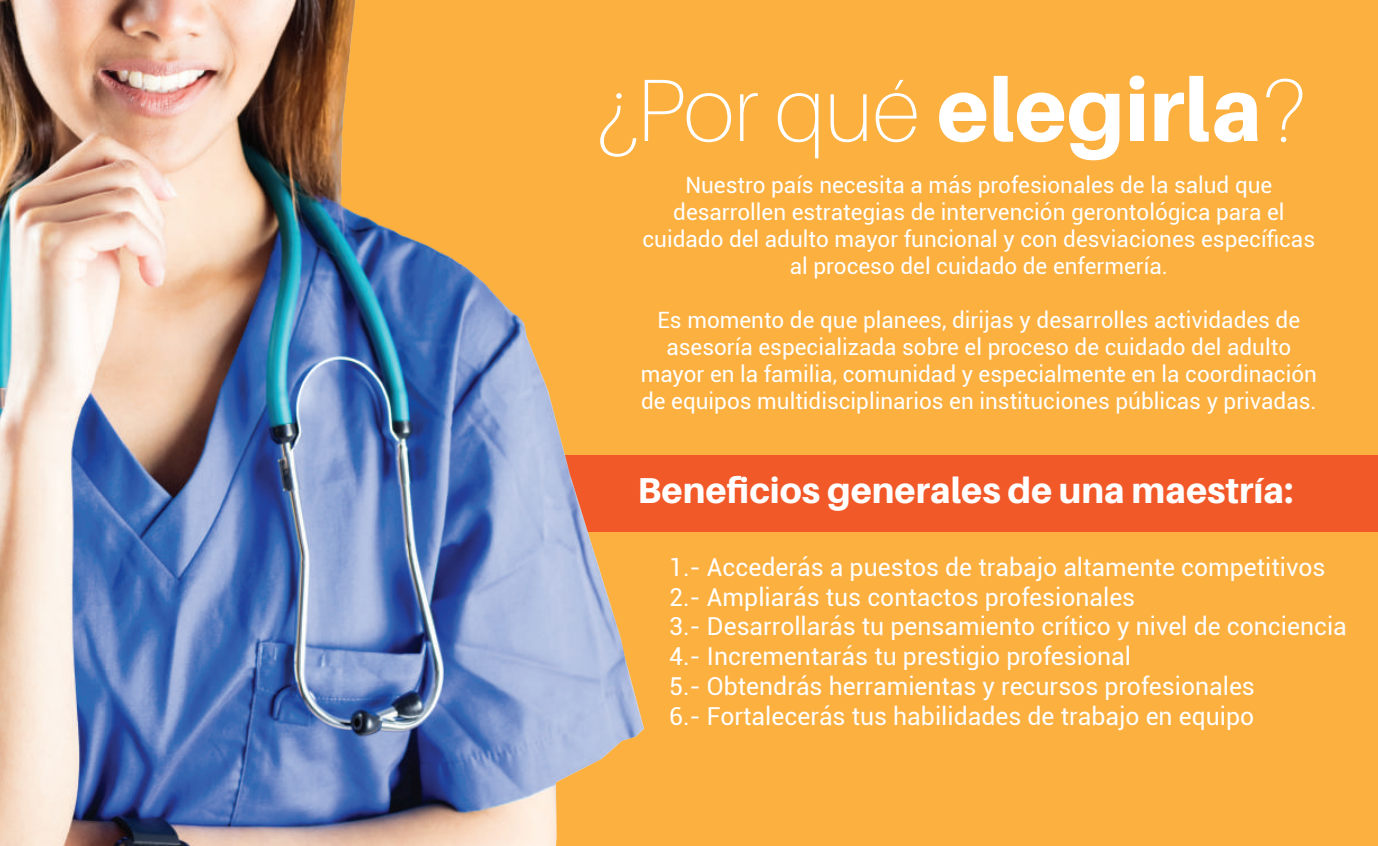
<style>
.page{position:relative;width:1378px;height:846px;background:#fff}
.page>*{position:absolute;margin:0;border:0;box-sizing:border-box;transform-origin:0 0}
.t1{font:100 88.42px "Aileron";color:#fff}
.t2{font:800 36px "Aileron";color:#fff}
.t3{font:24.75px/29.7px "Roboto";color:#fff}
.t4{font:22.5px/27px "Roboto";color:#fff;text-align:center}
.s1{font-weight:800}
</style>
<div class="page">
<div style="left:28px;top:0;width:1350px;height:845px;background:#fbb03f"></div>
<div style="left:427px;top:455px;width:951px;height:76px;background:#f15929"></div>
<img style="left:0;top:0;width:651px;height:845px">
<svg style="left:741px;top:476px;width:6px;height:6px"></svg>
<h1 class="t1" style="left:594px;top:62px;width:715px">¿Por qué <span class="s1">elegirla</span>?</h1>
<p class="t4" style="left:642px;top:171px;width:674px">Nuestro país necesita a más profesionales de la salud que desarrollen estrategias de intervención gerontológica para el cuidado del adulto mayor funcional y con desviaciones específicas al proceso del cuidado de enfermería.</p>
<p class="t4" style="left:641px;top:306px;width:678px">Es momento de que planees, dirijas y desarrolles actividades de asesoría especializada sobre el proceso de cuidado del adulto mayor en la familia, comunidad y especialmente en la coordinación de equipos multidisciplinarios en instituciones públicas y privadas.</p>
<h2 class="t2" style="left:637px;top:470px;width:657px">Beneficios generales de una maestría:</h2>
<p class="t3" style="left:669px;top:551px;width:679px">1.- Accederás a puestos de trabajo altamente competitivos 2.- Ampliarás tus contactos profesionales<br>3.- Desarrollarás tu pensamiento crítico y nivel de conciencia 4.- Incrementarás tu prestigio profesional<br>5.- Obtendrás herramientas y recursos profesionales<br>6.- Fortalecerás tus habilidades de trabajo en equipo</p>
</div>
